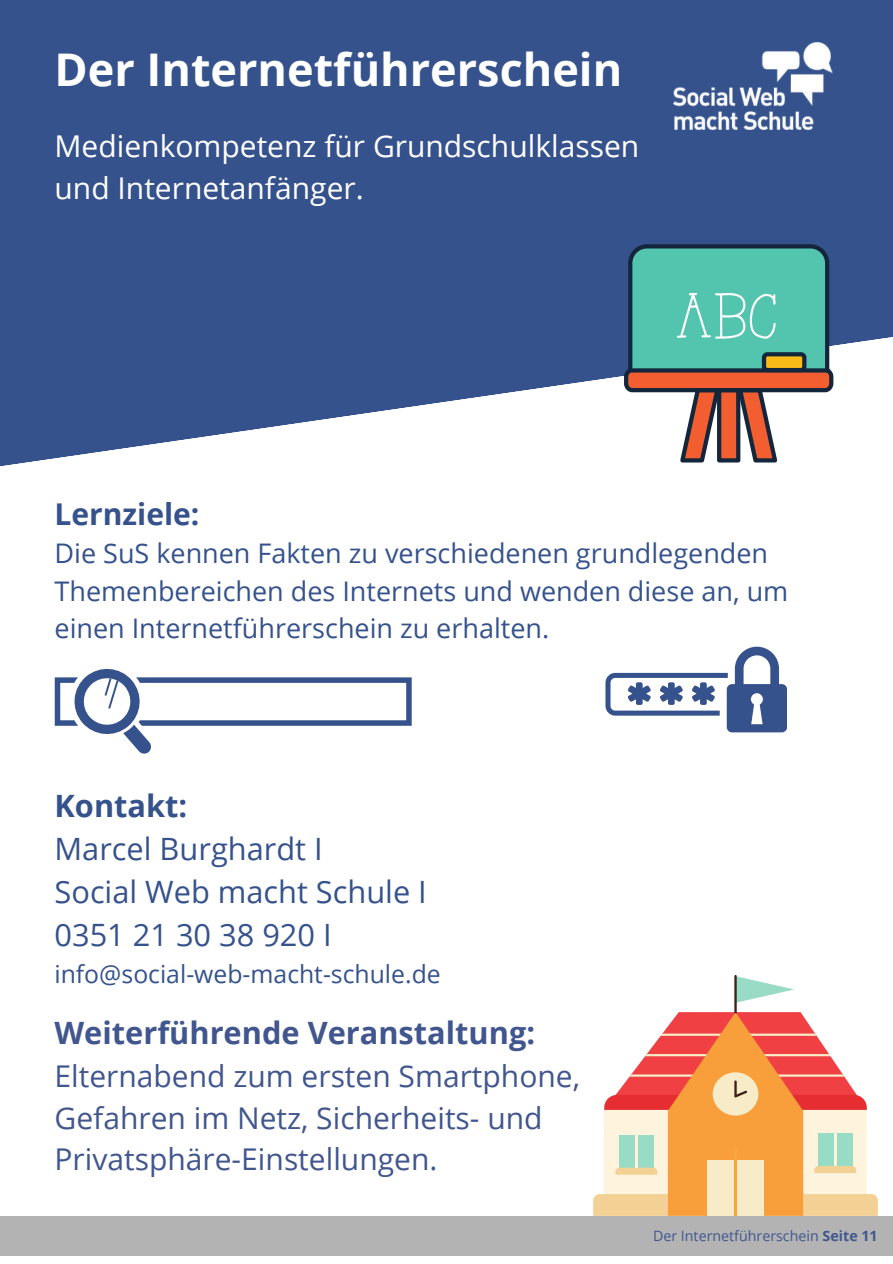
<style>
.page{position:relative;width:893px;height:1264px;background:#fff}
.page>*{position:absolute;margin:0;border:0;box-sizing:border-box;transform-origin:0 0}
.t1{font:700 45px "Open Sans";color:#fff}
.t2{font:30.75px/42.8px "Open Sans";color:#35528c}
.t3{font:700 30.75px "Open Sans";color:#41568e}
.t4{font:700 30.75px "Open Sans";color:#35528c}
.t5{font:30px/41.7px "Open Sans";color:#41568e}
.t6{font:30px/41.7px "Open Sans";color:#fff}
.t7{font:700 30px "Open Sans";color:#35528c}
.t8{font:27px/37.2px "Open Sans";color:#35528c}
.t9{font:24.75px "Open Sans";color:#35528c}
.t10{font:14.25px "Open Sans";color:#41568e}
.s1{font-weight:700}
</style>
<div class="page">
<svg style="left:0;top:0;width:892px;height:467px;background:#496397"></svg>
<svg style="left:624px;top:244px;width:209px;height:218px"></svg>
<div style="left:761px;top:352px;width:45px;height:20px;border:4px solid #14263c;border-radius:3px"></div>
<svg style="left:630px;top:368px;width:197px;height:4px"></svg>
<img style="left:673px;top:43px;width:159px;height:86px">
<svg style="left:605px;top:646px;width:181px;height:86px"></svg>
<svg style="left:55px;top:668px;width:356px;height:85px"></svg>
<svg style="left:736px;top:976px;width:58px;height:26px"></svg>
<hr style="left:734px;top:974px;width:2px;height:42px;background:#40201a">
<svg style="left:593px;top:1012px;width:284px;height:203px"></svg>
<div style="left:0;top:1216px;width:892px;height:39px;background:#b3b3b3"></div>
<h1 class="t1" style="left:55px;top:38px;width:569px">Der Internetführerschein</h1>
<p class="t6" style="left:55px;top:125px;width:586px">Medienkompetenz für Grundschulklassen und Internetanfänger.</p>
<p class="t7" style="left:55px;top:493px;width:146px">Lernziele:</p>
<p class="t8" style="left:55px;top:534px;width:735px">Die SuS kennen Fakten zu verschiedenen grundlegenden<br>Themenbereichen des Internets und wenden diese an, um einen Internetführerschein zu erhalten.</p>
<p class="t4" style="left:55px;top:784px;width:134px">Kontakt:</p>
<p class="t2" style="left:55px;top:827px;width:374px">Marcel Burghardt I<br>Social Web macht Schule I<br>0351 21 30 38 920 I</p>
<p class="t9" style="left:55px;top:956px;width:387px">info@social-web-macht-schule.de</p>
<p class="t3" style="left:55px;top:1011px;width:482px">Weiterführende Veranstaltung:</p>
<p class="t5" style="left:55px;top:1054px;width:527px">Elternabend zum ersten Smartphone,<br>Gefahren im Netz, Sicherheits- und<br>Privatsphäre-Einstellungen.</p>
<p class="t10" style="left:653px;top:1225px;width:226px">Der Internetführerschein <span class="s1">Seite 11</span></p>
</div>
